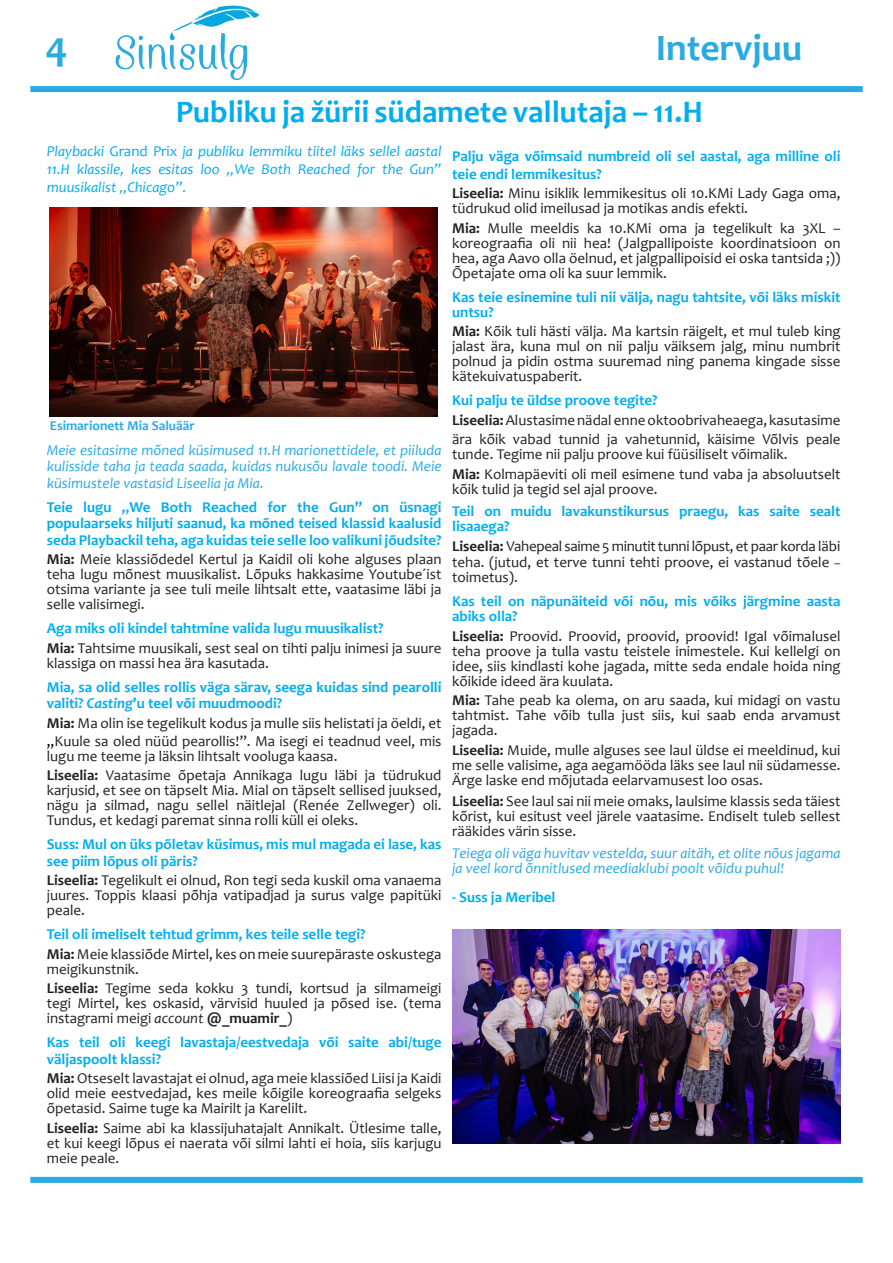
<style>
.page{position:relative;width:893px;height:1263px;background:#fff}
.page>*{position:absolute;margin:0;border:0;box-sizing:border-box;transform-origin:0 0}
.t1{font:700 42px "Candara";color:#29abe2}
.t2{font:700 37.5px "Candara";color:#28abe2}
.t3{font:700 31.5px "Candara";color:#00aeef}
.t4{font:15px/15px "Candara";color:#231f20;text-align:justify}
.t5{font:700 15px/16.5px "Candara";color:#00aeef}
.t6{font:italic 15px/16.5px "Candara";color:#29abe2;text-align:justify}
.t7{font:italic 15px/18px "Candara";color:#00aeef;text-align:justify}
.t8{font:700 13.5px "Candara";color:#29abe2}
.s1{font-style:normal}
.s2{color:#29abe2}
.s3{font-weight:700}
.s4{font-size:12.75px}
.s5{font-style:italic}
.s6{color:#000}
</style>
<div class="page">
<div style="left:30px;top:1177px;width:833px;height:6px;background:#29abe2"></div>
<div style="left:30px;top:86px;width:833px;height:6px;background:#29abe2"></div>
<img style="left:115px;top:5px;width:144px;height:75px">
<img style="left:452px;top:929px;width:388px;height:215px">
<img style="left:50px;top:208px;width:387px;height:208px">
<p class="t1" style="left:46px;top:20px;width:24px">4</p>
<p class="t2" style="left:656px;top:24px;width:148px">Intervjuu</p>
<p class="t3" style="left:176px;top:92px;width:529px">Publiku ja žürii südamete vallutaja – 11.H</p>
<p class="t7" style="left:47px;top:142px;width:396px">Playbacki <span class="s1">Grand Prix</span> ja publiku lemmiku tiitel läks sellel aastal 11.H klassile, kes esitas loo <span class="s2">„</span>We Both Reached for the Gun” muusikalist <span class="s2">„</span>Chicago”.</p>
<p class="t5" style="left:452px;top:146px;width:390px;line-height:18px">Palju väga võimsaid numbreid oli sel aastal, aga milline oli teie endi lemmikesitus?</p>
<p class="t4" style="left:452px;top:185px;width:390px"><span class="s3">Liseelia:</span> Minu isiklik lemmikesitus oli 10.KMi Lady Gaga oma, tüdrukud olid imeilusad ja motikas andis efekti.</p>
<p class="t4" style="left:452px;top:220px;width:390px"><span class="s3">Mia:</span> Mulle meeldis ka 10.KMi oma ja tegelikult ka 3XL – koreograafia oli nii hea! (Jalgpallipoiste koordinatsioon on hea, aga Aavo olla öelnud, et jalgpallipoisid ei oska tantsida ;))<br>Õpetajate oma oli ka suur lemmik.</p>
<p class="t5" style="left:452px;top:289px;width:390px;line-height:15px">Kas teie esinemine tuli nii välja, nagu tahtsite, või läks miskit untsu?</p>
<p class="t4" style="left:452px;top:323px;width:390px"><span class="s3">Mia:</span> Kõik tuli hästi välja. Ma kartsin räigelt, et mul tuleb king jalast ära, kuna mul on nii palju väiksem jalg, minu numbrit polnud ja pidin ostma suuremad ning panema kingade sisse kätekuivatuspaberit.</p>
<p class="t5" style="left:452px;top:392px;width:207px">Kui palju te üldse proove tegite?</p>
<p class="t4" style="left:452px;top:410px;width:390px;line-height:19.5px"><span class="s3">Liseelia:</span> Alustasime nädal enne oktoobrivaheaega, kasutasime ära kõik vabad tunnid ja vahetunnid, käisime Võlvis peale</p>
<p class="t4" style="left:452px;top:446px;width:337px">tunde. Tegime nii palju proove kui füüsiliselt võimalik.</p>
<p class="t4" style="left:452px;top:466px;width:390px"><span class="s3">Mia:</span> Kolmapäeviti oli meil esimene tund vaba ja absoluutselt kõik tulid ja tegid sel ajal proove.</p>
<p class="t5" style="left:452px;top:503px;width:390px;line-height:15px">Teil on muidu lavakunstikursus praegu, kas saite sealt lisaaega?</p>
<p class="t4" style="left:452px;top:537px;width:390px;line-height:16.5px"><span class="s3">Liseelia:</span> Vahepeal saime 5 minutit tunni lõpust, et paar korda läbi teha. (jutud, et terve tunni tehti proove, ei vastanud tõele <span class="s4">–</span></p>
<p class="t4" style="left:452px;top:569px;width:67px">toimetus).</p>
<p class="t5" style="left:452px;top:593px;width:390px;line-height:15px">Kas teil on näpunäiteid või nõu, mis võiks järgmine aasta abiks olla?</p>
<p class="t4" style="left:452px;top:628px;width:390px"><span class="s3">Liseelia:</span> Proovid. Proovid, proovid, proovid! Igal võimalusel teha proove ja tulla vastu teistele inimestele. Kui kellelgi on idee, siis kindlasti kohe jagada, mitte seda endale hoida ning kõikide ideed ära kuulata.</p>
<p class="t4" style="left:452px;top:692px;width:390px"><span class="s3">Mia:</span> Tahe peab ka olema, on aru saada, kui midagi on vastu tahtmist. Tahe võib tulla just siis, kui saab enda arvamust jagada.</p>
<p class="t4" style="left:452px;top:742px;width:390px"><span class="s3">Liseelia:</span> Muide, mulle alguses see laul üldse ei meeldinud, kui me selle valisime, aga aegamööda läks see laul nii südamesse.<br>Ärge laske end mõjutada eelarvamusest loo osas.</p>
<p class="t4" style="left:452px;top:793px;width:390px"><span class="s3">Liseelia:</span> See laul sai nii meie omaks, laulsime klassis seda täiest kõrist, kui esitust veel järele vaatasime. Endiselt tuleb sellest rääkides värin sisse.</p>
<p class="t6" style="left:452px;top:845px;width:390px;line-height:15px">Teiega oli väga huvitav vestelda, suur aitäh, et olite nõus jagama ja veel kord õnnitlused meediaklubi poolt võidu puhul!</p>
<p class="t5" style="left:452px;top:889px;width:105px">- Suss ja Meribel</p>
<p class="t8" style="left:50px;top:417px;width:146px">Esimarionett Mia Saluäär</p>
<p class="t6" style="left:47px;top:441px;width:396px">Meie esitasime mõned küsimused 11.H marionettidele, et piiluda kulisside taha ja teada saada, kuidas nukusõu lavale toodi. Meie küsimustele vastasid Liseelia ja Mia.</p>
<p class="t5" style="left:47px;top:498px;width:396px;text-align:justify">Teie lugu <span class="s2">„</span>We Both Reached for the Gun” on üsnagi populaarseks hiljuti saanud, ka mõned teised klassid kaalusid seda Playbackil teha, aga kuidas teie selle loo valikuni jõudsite?</p>
<p class="t4" style="left:47px;top:551px;width:396px"><span class="s3">Mia:</span> Meie klassiõdedel Kertul ja Kaidil oli kohe alguses plaan teha lugu mõnest muusikalist. Lõpuks hakkasime Youtube´ist otsima variante ja see tuli meile lihtsalt ette, vaatasime läbi ja selle valisimegi.</p>
<p class="t5" style="left:47px;top:620px;width:338px">Aga miks oli kindel tahtmine valida lugu muusikalist?</p>
<p class="t4" style="left:47px;top:640px;width:396px"><span class="s3">Mia:</span> Tahtsime muusikali, sest seal on tihti palju inimesi ja suure klassiga on massi hea ära kasutada.</p>
<p class="t5" style="left:47px;top:678px;width:396px">Mia, sa olid selles rollis väga särav, seega kuidas sind pearolli valiti? <span class="s5">Casting</span>’u teel või muudmoodi?</p>
<p class="t4" style="left:47px;top:713px;width:396px;line-height:18px"><span class="s3">Mia:</span> Ma olin ise tegelikult kodus ja mulle siis helistati ja öeldi, et <span class="s6">„</span>Kuule sa oled nüüd pearollis!”. Ma isegi ei teadnud veel, mis</p>
<p class="t4" style="left:47px;top:748px;width:292px">lugu me teeme ja läksin lihtsalt vooluga kaasa.</p>
<p class="t4" style="left:47px;top:767px;width:396px"><span class="s3">Liseelia:</span> Vaatasime õpetaja Annikaga lugu läbi ja tüdrukud karjusid, et see on täpselt Mia. Mial on täpselt sellised juuksed, nägu ja silmad, nagu sellel näitlejal (Renée Zellweger) oli.<br>Tundus, et kedagi paremat sinna rolli küll ei oleks.</p>
<p class="t5" style="left:47px;top:836px;width:396px">Suss: Mul on üks põletav küsimus, mis mul magada ei lase, kas see piim lõpus oli päris?</p>
<p class="t4" style="left:47px;top:872px;width:396px"><span class="s3">Liseelia:</span> Tegelikult ei olnud, Ron tegi seda kuskil oma vanaema juures. Toppis klaasi põhja vatipadjad ja surus valge papitüki peale.</p>
<p class="t5" style="left:47px;top:926px;width:320px">Teil oli imeliselt tehtud grimm, kes teile selle tegi?</p>
<p class="t4" style="left:47px;top:946px;width:396px"><span class="s3">Mia:</span> Meie klassiõde Mirtel, kes on meie suurepäraste oskustega meigikunstnik.</p>
<p class="t4" style="left:47px;top:980px;width:396px"><span class="s3">Liseelia:</span> Tegime seda kokku 3 tundi, kortsud ja silmameigi tegi Mirtel, kes oskasid, värvisid huuled ja põsed ise. (tema instagrami meigi <span class="s5">account</span> <span class="s3">@_muamir_</span>)</p>
<p class="t5" style="left:47px;top:1034px;width:396px">Kas teil oli keegi lavastaja/eestvedaja või saite abi/tuge väljaspoolt klassi?</p>
<p class="t4" style="left:47px;top:1070px;width:396px"><span class="s3">Mia:</span> Otseselt lavastajat ei olnud, aga meie klassiõed Liisi ja Kaidi olid meie eestvedajad, kes meile kõigile koreograafia selgeks õpetasid. Saime tuge ka Mairilt ja Karelilt.</p>
<p class="t4" style="left:47px;top:1120px;width:396px"><span class="s3">Liseelia:</span> Saime abi ka klassijuhatajalt Annikalt. Ütlesime talle, et kui keegi lõpus ei naerata või silmi lahti ei hoia, siis karjugu meie peale.</p>
</div>
